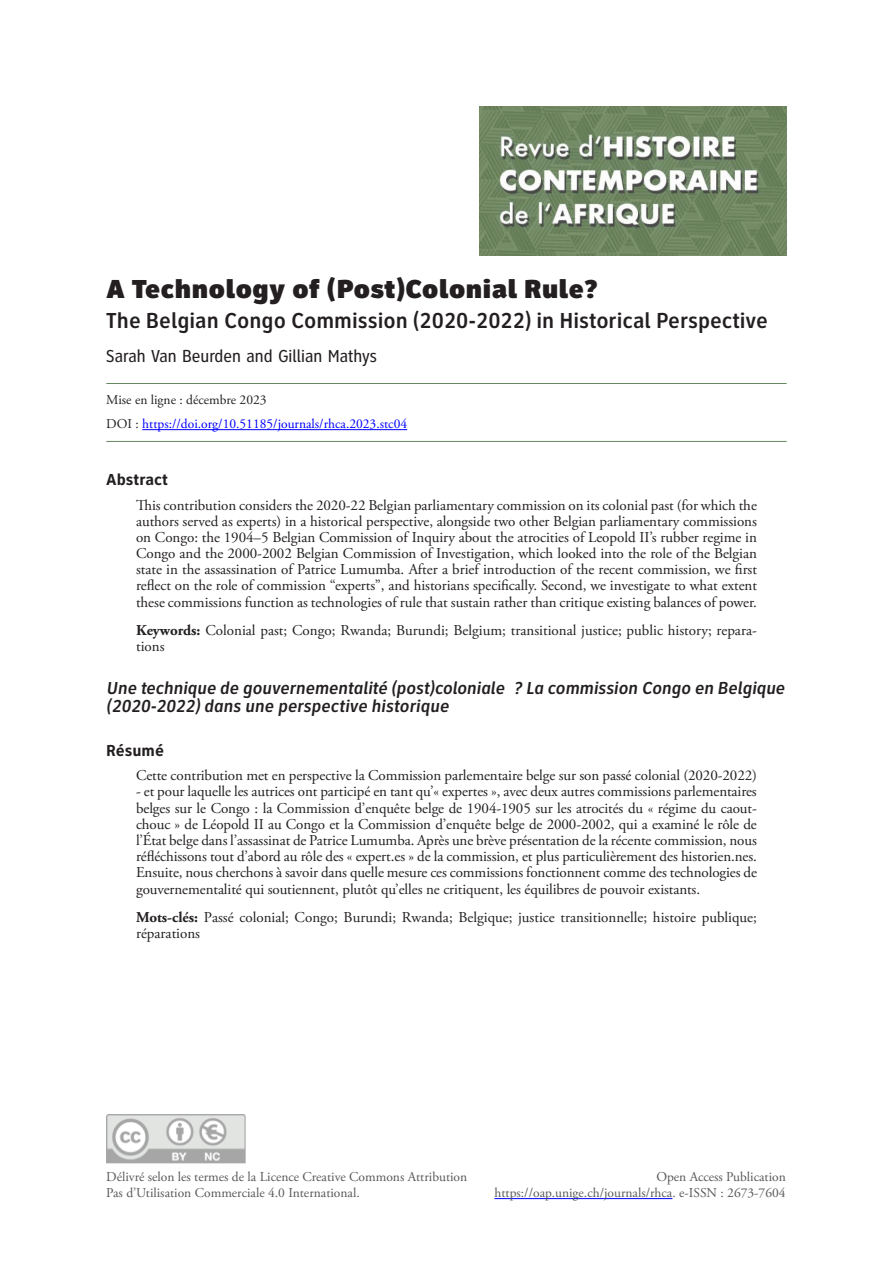
<style>
.page{position:relative;width:893px;height:1263px;background:#fff}
.page>*{position:absolute;margin:0;border:0;box-sizing:border-box;transform-origin:0 0}
.RHCA-Titrearticle{font:900 27px "Clearview Text Cond";color:#231f20}
.RHCA-sous-titreartic{font:500 22.5px "Clearview Text Cond";color:#231f20}
.RHCA-Titreanglais{font:italic 500 18px/18px "Clearview Text Cond";letter-spacing:-.005em;color:#231f20}
.RHCA-Auteur{font:18px "Clearview Text Cond";color:#231f20}
.RHCA-Titreresume{font:700 16.5px "Clearview Text Cond";color:#231f20}
.RHCA-Resume{font:15px/16.2px "Adobe Garamond Pro";letter-spacing:-.005em;color:#231f20;text-align:justify}
.t1{font:13.5px "Adobe Garamond Pro";color:#57585a}
.RCHA-ref-dernierelig{font:13.5px "Adobe Garamond Pro";color:#00f}
.RGCA-reference{font:13.5px "Adobe Garamond Pro";color:#231f20}
.s1{color:#231f20}
.s2{font-weight:700}
</style>
<div class="page">
<hr style="left:106px;top:383px;width:681px;height:1px;background:#66865f">
<hr style="left:106px;top:441px;width:681px;height:1px;background:#66865f">
<hr style="left:142px;top:429px;width:265px;height:1px;background:#00f">
<img style="left:480px;top:106px;width:307px;height:150px">
<hr style="left:494px;top:1198px;width:178px;height:1px;background:#00f">
<img style="left:106px;top:1114px;width:140px;height:49px">
<p class="RHCA-Titrearticle" style="left:106px;top:272px;width:493px">A Technology of (Post)Colonial Rule?</p>
<p class="RHCA-sous-titreartic" style="left:106px;top:307px;width:663px">The Belgian Congo Commission (2020-2022) in Historical Perspective</p>
<p class="RHCA-Auteur" style="left:106px;top:346px;width:272px">Sarah Van Beurden and Gillian Mathys</p>
<p class="RGCA-reference" style="left:106px;top:391px;width:162px">Mise en ligne : décembre 2023</p>
<p class="RCHA-ref-dernierelig" style="left:106px;top:416px;width:302px"><span class="s1">DOI :</span> https://doi.org/10.51185/journals/rhca.2023.stc04</p>
<p class="RHCA-Titreresume" style="left:106px;top:470px;width:63px">Abstract</p>
<p class="RHCA-Resume" style="left:136px;top:497px;width:622px">This contribution considers the 2020-22 Belgian parliamentary commission on its colonial past (for which the authors served as experts) in a historical perspective, alongside two other Belgian parliamentary commissions on Congo: the 1904–5 Belgian Commission of Inquiry about the atrocities of Leopold II’s rubber regime in Congo and the 2000-2002 Belgian Commission of Investigation, which looked into the role of the Belgian state in the assassination of Patrice Lumumba. After a brief introduction of the recent commission, we first reflect on the role of commission “experts”, and historians specifically. Second, we investigate to what extent these commissions function as technologies of rule that sustain rather than critique existing balances of power.</p>
<p class="RHCA-Resume" style="left:136px;top:622px;width:622px"><span class="s2">Keywords:</span> Colonial past; Congo; Rwanda; Burundi; Belgium; transitional justice; public history; repara&shy;tions</p>
<p class="RHCA-Titreanglais" style="left:106px;top:679px;width:680px">Une technique de gouvernementalité (post)coloniale ? La commission Congo en Belgique (2020-2022) dans une perspective historique</p>
<p class="RHCA-Titreresume" style="left:106px;top:740px;width:59px">Résumé</p>
<p class="RHCA-Resume" style="left:136px;top:768px;width:622px">Cette contribution met en perspective la Commission parlementaire belge sur son passé colonial (2020-2022)</p>
<p class="RHCA-Resume" style="left:136px;top:784px;width:622px">- et pour laquelle les autrices ont participé en tant qu’« expertes », avec deux autres commissions parlementaires belges sur le Congo : la Commission d’enquête belge de 1904-1905 sur les atrocités du « régime du caout&shy;chouc » de Léopold II au Congo et la Commission d’enquête belge de 2000-2002, qui a examiné le rôle de l’État belge dans l’assassinat de Patrice Lumumba. Après une brève présentation de la récente commission, nous réfléchissons tout d’abord au rôle des « expert.es » de la commission, et plus particulièrement des historien.nes.<br>Ensuite, nous cherchons à savoir dans quelle mesure ces commissions fonctionnent comme des technologies de gouvernementalité qui soutiennent, plutôt qu’elles ne critiquent, les équilibres de pouvoir existants.</p>
<p class="RHCA-Resume" style="left:136px;top:909px;width:622px"><span class="s2">Mots-clés:</span> Passé colonial; Congo; Burundi; Rwanda; Belgique; justice transitionnelle; histoire publique; réparations</p>
<p class="t1" style="left:106px;top:1169px;width:362px">Délivré selon les termes de la Licence Creative Commons Attribution</p>
<p class="t1" style="left:656px;top:1169px;width:131px">Open Access Publication</p>
<p class="t1" style="left:106px;top:1185px;width:255px">Pas d’Utilisation Commerciale 4.0 International.</p>
<p class="t1" style="left:494px;top:1185px;width:293px">https://oap.unige.ch/journals/rhca. e-ISSN : 2673-7604</p>
</div>
